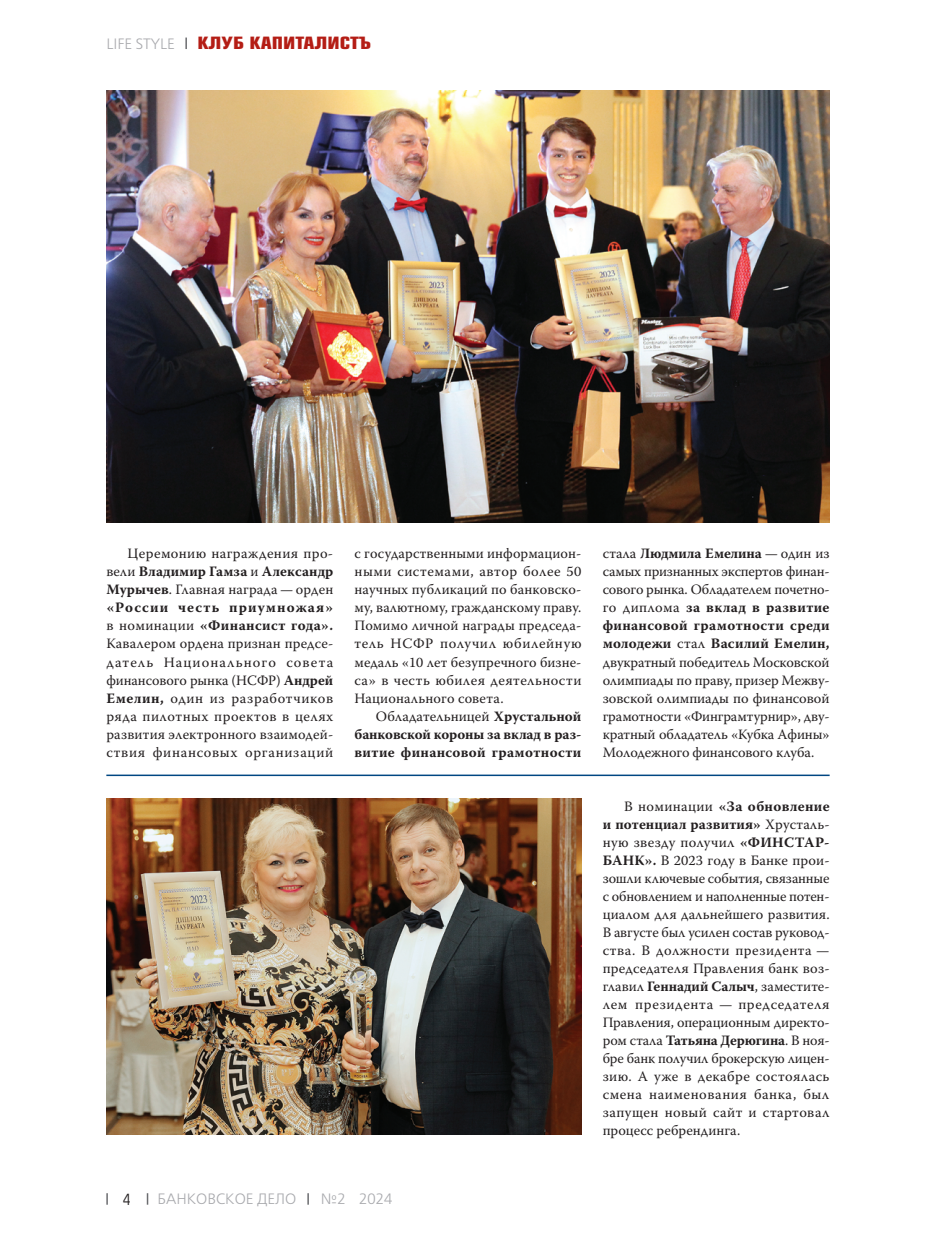
<style>
.page{position:relative;width:936px;height:1234px;background:#fff}
.page>*{position:absolute;margin:0;border:0;box-sizing:border-box;transform-origin:0 0}
.t1{font:700 16.5px "Europe Cond";color:#b41d15;scale:1.25 1}
.t2{font:15px "Free Set C";color:#a8a9ad}
.t3{font:15px "Europe Cond";color:#231f20}
.t4{font:14.25px/18px "Warnock Pro";letter-spacing:.01em;color:#231f20;text-align:justify}
.t5{font:700 14.25px/18px "Warnock Pro";letter-spacing:.02em;color:#231f20;text-align:justify}
.s1{font-weight:700}
.s2{font-weight:400}
</style>
<div class="page">
<svg style="left:307px;top:1193px;width:2px;height:11px"></svg>
<svg style="left:106px;top:1193px;width:2px;height:11px"></svg>
<svg style="left:185px;top:38px;width:2px;height:11px"></svg>
<img style="left:106px;top:90px;width:723px;height:432px">
<img style="left:106px;top:798px;width:475px;height:336px">
<hr style="left:106px;top:774px;width:723px;height:1px;background:#004782">
<p class="t2" style="left:106px;top:36px;width:70px">LIFE STYLE</p>
<p class="t1" style="left:197px;top:32px;width:140px">КЛУБ КАПИТАЛИСТЪ</p>
<p class="t4" style="left:106px;top:544px;width:228px;text-indent:21px">Церемонию награждения про&shy;вели <span class="s1">Владимир Гамза</span> и <span class="s1">Александр Мурычев</span>. Главная награда — орден <span class="s1">«России честь приумножая» </span>в номинации <span class="s1">«Финансист года».<br></span>Кавалером ордена признан предсе&shy;датель Национального совета финансового рынка (НСФР) <span class="s1">Андрей Емелин,</span> один из разработчиков ряда пилотных проектов в целях развития электронного взаимодей&shy;ствия финансовых организаций</p>
<p class="t4" style="left:354px;top:544px;width:228px">с государственными информацион&shy;ными системами, автор более 50 научных публикаций по банковско&shy;му, валютному, гражданскому праву.<br>Помимо личной награды председа&shy;тель НСФР получил юбилейную медаль «10 лет безупречного бизне&shy;са» в честь юбилея деятельности Национального совета.</p>
<p class="t5" style="left:354px;top:706px;width:228px;text-indent:21px"><span class="s2">Обладательницей</span> Хрустальной банковской короны за вклад в раз&shy;витие финансовой грамотности</p>
<p class="t4" style="left:602px;top:544px;width:228px">стала <span class="s1">Людмила Емелина</span> — один из самых признанных экспертов финан&shy;сового рынка. Обладателем почетно&shy;го диплома <span class="s1">за вклад в развитие финансовой грамотности среди молодежи</span> стал <span class="s1">Василий Емелин, </span>двукратный победитель Московской олимпиады по праву, призер Межву&shy;зовской олимпиады по финансовой грамотности «Финграмтурнир», дву&shy;кратный обладатель «Кубка Афины» Молодежного финансового клуба.</p>
<p class="t4" style="left:602px;top:796px;width:228px;text-indent:21px">В номинации <span class="s1">«За обновление и потенциал развития»</span> Хрусталь&shy;ную звезду получил <span class="s1">«ФИНСТАР-БАНК».</span> В 2023 году в Банке прои&shy;зошли ключевые события, связанные с обновлением и наполненные потен&shy;циалом для дальнейшего развития.<br>В августе был усилен состав руковод&shy;ства. В должности президента — председателя Правления банк воз&shy;главил <span class="s1">Геннадий Салыч</span>, заместите&shy;лем президента — председателя Правления, операционным директо&shy;ром стала <span class="s1">Татьяна Дерюгина</span>. В ноя&shy;бре банк получил брокерскую лицен&shy;зию. А уже в декабре состоялась смена наименования банка, был запущен новый сайт и стартовал процесс ребрендинга.</p>
<p class="t3" style="left:123px;top:1189px;width:9px">4</p>
<p class="t2" style="left:157px;top:1190px;width:140px">БАНКОВСКОЕ ДЕЛО</p>
<p class="t2" style="left:321px;top:1190px;width:73px">№2 2024</p>
</div>
